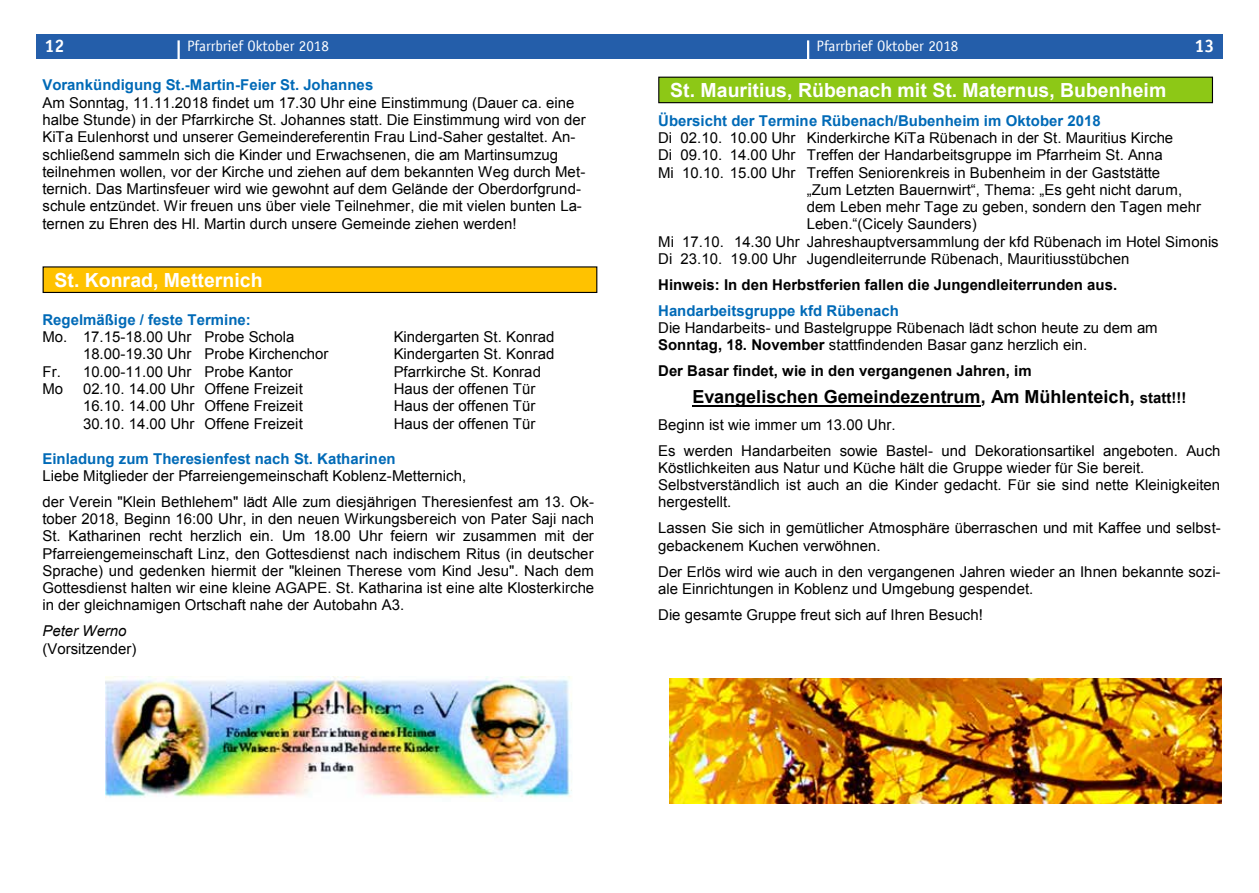
<style>
.page{position:relative;width:1259px;height:893px;background:#fff}
.page>*{position:absolute;margin:0;border:0;box-sizing:border-box;transform-origin:0 0}
.t1{font:700 19.5px "Arial";color:#fff}
.t2{font:700 18px "Arial";color:#000}
.t3{font:700 18px "Officina Sans";color:#fff}
.t4{font:15px/17.2px "Arial";color:#000}
.t5{font:700 15px "Arial";color:#006ab7}
.t6{font:700 15px "Arial";color:#000}
.t7{font:15px "Officina Sans";color:#fff}
.t8{font:italic 15px "Arial";color:#000}
.s1{font-weight:700}
.s2{font-size:15px}
</style>
<div class="page">
<div style="left:629px;top:34px;width:593px;height:24px;background:#245eaa"></div>
<div style="left:36px;top:34px;width:593px;height:24px;background:#245eaa"></div>
<hr style="left:177px;top:40px;width:3px;height:24px;background:#fff">
<hr style="left:807px;top:40px;width:2px;height:24px;background:#fff">
<hr style="left:692px;top:405px;width:288px;height:2px;background:#000">
<div style="left:659px;top:77px;width:553px;height:26px;background:#8dc816"></div>
<div style="left:658px;top:77px;width:555px;height:26px;border:1px solid #000"></div>
<div style="left:43px;top:267px;width:554px;height:25px;background:#ffc200"></div>
<div style="left:43px;top:266px;width:554px;height:27px;border:1px solid #000"></div>
<img style="left:106px;top:677px;width:466px;height:121px">
<img style="left:669px;top:678px;width:552px;height:125px">
<p class="t3" style="left:45px;top:35px;width:21px">12</p>
<p class="t7" style="left:187px;top:37px;width:143px">Pfarrbrief Oktober 2018</p>
<p class="t7" style="left:816px;top:37px;width:143px">Pfarrbrief Oktober 2018</p>
<p class="t3" style="left:1194px;top:35px;width:21px">13</p>
<p class="t5" style="left:42px;top:75px;width:332px">Vorankündigung St.-Martin-Feier St. Johannes</p>
<p class="t4" style="left:42px;top:94px;width:545px">Am Sonntag, 11.11.2018 findet um 17.30 Uhr eine Einstimmung (Dauer ca. eine halbe Stunde) in der Pfarrkirche St. Johannes statt. Die Einstimmung wird von der KiTa Eulenhorst und unserer Gemeindereferentin Frau Lind-Saher gestaltet. An&shy;schließend sammeln sich die Kinder und Erwachsenen, die am Martinsumzug teilnehmen wollen, vor der Kirche und ziehen auf dem bekannten Weg durch Met&shy;ternich. Das Martinsfeuer wird wie gewohnt auf dem Gelände der Oberdorfgrund&shy;schule entzündet. Wir freuen uns über viele Teilnehmer, die mit vielen bunten La&shy;ternen zu Ehren des Hl. Martin durch unsere Gemeinde ziehen werden!</p>
<h1 class="t1" style="left:670px;top:77px;width:498px">St. Mauritius, Rübenach mit St. Maternus, Bubenheim</h1>
<p class="t5" style="left:658px;top:111px;width:444px">Übersicht der Termine Rübenach/Bubenheim im Oktober 2018</p>
<p class="t4" style="left:658px;top:129px;width:516px">Di 02.10. 10.00 Uhr Kinderkirche KiTa Rübenach in der St. Mauritius Kirche</p>
<p class="t4" style="left:658px;top:147px;width:506px">Di 09.10. 14.00 Uhr Treffen der Handarbeitsgruppe im Pfarrheim St. Anna</p>
<p class="t4" style="left:658px;top:164px;width:503px">Mi 10.10. 15.00 Uhr Treffen Seniorenkreis in Bubenheim in der Gaststätte</p>
<p class="t4" style="left:806px;top:181px;width:377px">„Zum Letzten Bauernwirt“, Thema: „Es geht nicht darum,</p>
<p class="t4" style="left:806px;top:198px;width:396px">dem Leben mehr Tage zu geben, sondern den Tagen mehr</p>
<p class="t4" style="left:806px;top:216px;width:172px">Leben.“(Cicely Saunders)</p>
<p class="t4" style="left:658px;top:233px;width:562px">Mi 17.10. 14.30 Uhr Jahreshauptversammlung der kfd Rübenach im Hotel Simonis</p>
<p class="t4" style="left:658px;top:250px;width:473px">Di 23.10. 19.00 Uhr Jugendleiterrunde Rübenach, Mauritiusstübchen</p>
<p class="t6" style="left:658px;top:274px;width:460px">Hinweis: In den Herbstferien fallen die Jungendleiterrunden aus.</p>
<p class="t5" style="left:658px;top:301px;width:242px">Handarbeitsgruppe kfd Rübenach</p>
<p class="t4" style="left:658px;top:320px;width:501px">Die Handarbeits- und Bastelgruppe Rübenach lädt schon heute zu dem am<br><span class="s1">Sonntag, 18. November</span> stattfindenden Basar ganz herzlich ein.</p>
<p class="t6" style="left:658px;top:361px;width:375px">Der Basar findet, wie in den vergangenen Jahren, im</p>
<p class="t2" style="left:692px;top:385px;width:495px">Evangelischen Gemeindezentrum, Am Mühlenteich, <span class="s2">statt!!!</span></p>
<p class="t4" style="left:658px;top:412px;width:564px;line-height:26px">Beginn ist wie immer um 13.00 Uhr.<br>Es werden Handarbeiten sowie Bastel- und Dekorationsartikel angeboten. Auch</p>
<p class="t4" style="left:658px;top:459px;width:563px">Köstlichkeiten aus Natur und Küche hält die Gruppe wieder für Sie bereit.<br>Selbstverständlich ist auch an die Kinder gedacht. Für sie sind nette Kleinigkeiten hergestellt.</p>
<p class="t4" style="left:658px;top:520px;width:564px">Lassen Sie sich in gemütlicher Atmosphäre überraschen und mit Kaffee und selbst&shy;gebackenem Kuchen verwöhnen.</p>
<p class="t4" style="left:658px;top:563px;width:564px">Der Erlös wird wie auch in den vergangenen Jahren wieder an Ihnen bekannte sozi&shy;ale Einrichtungen in Koblenz und Umgebung gespendet.</p>
<p class="t4" style="left:658px;top:606px;width:326px">Die gesamte Gruppe freut sich auf Ihren Besuch!</p>
<h1 class="t1" style="left:55px;top:267px;width:209px">St. Konrad, Metternich</h1>
<p class="t5" style="left:42px;top:310px;width:210px">Regelmäßige / feste Termine:</p>
<p class="t4" style="left:42px;top:329px;width:253px">Mo. 17.15-18.00 Uhr Probe Schola</p>
<p class="t4" style="left:394px;top:329px;width:162px">Kindergarten St. Konrad</p>
<p class="t4" style="left:83px;top:346px;width:247px">18.00-19.30 Uhr Probe Kirchenchor</p>
<p class="t4" style="left:394px;top:346px;width:162px">Kindergarten St. Konrad</p>
<p class="t4" style="left:42px;top:363px;width:252px">Fr. 10.00-11.00 Uhr Probe Kantor</p>
<p class="t4" style="left:394px;top:363px;width:149px">Pfarrkirche St. Konrad</p>
<p class="t4" style="left:42px;top:380px;width:22px">Mo</p>
<p class="t4" style="left:83px;top:380px;width:221px">02.10. 14.00 Uhr Offene Freizeit</p>
<p class="t4" style="left:394px;top:380px;width:143px">Haus der offenen Tür</p>
<p class="t4" style="left:83px;top:398px;width:221px">16.10. 14.00 Uhr Offene Freizeit</p>
<p class="t4" style="left:394px;top:398px;width:143px">Haus der offenen Tür</p>
<p class="t4" style="left:83px;top:415px;width:221px">30.10. 14.00 Uhr Offene Freizeit</p>
<p class="t4" style="left:394px;top:415px;width:143px">Haus der offenen Tür</p>
<p class="t5" style="left:42px;top:449px;width:355px">Einladung zum Theresienfest nach St. Katharinen</p>
<p class="t4" style="left:42px;top:463px;width:553px;line-height:25.8px">Liebe Mitglieder der Pfarreiengemeinschaft Koblenz-Metternich,<br>der Verein "Klein Bethlehem" lädt Alle zum diesjährigen Theresienfest am 13. Ok-</p>
<p class="t4" style="left:42px;top:510px;width:553px;text-align:justify">tober 2018, Beginn 16:00 Uhr, in den neuen Wirkungsbereich von Pater Saji nach St. Katharinen recht herzlich ein. Um 18.00 Uhr feiern wir zusammen mit der Pfarreiengemeinschaft Linz, den Gottesdienst nach indischem Ritus (in deutscher Sprache) und gedenken hiermit der "kleinen Therese vom Kind Jesu". Nach dem Gottesdienst halten wir eine kleine AGAPE. St. Katharina ist eine alte Klosterkirche in der gleichnamigen Ortschaft nahe der Autobahn A3.</p>
<p class="t8" style="left:42px;top:621px;width:86px">Peter Werno</p>
<p class="t4" style="left:42px;top:640px;width:95px">(Vorsitzender)</p>
</div>
